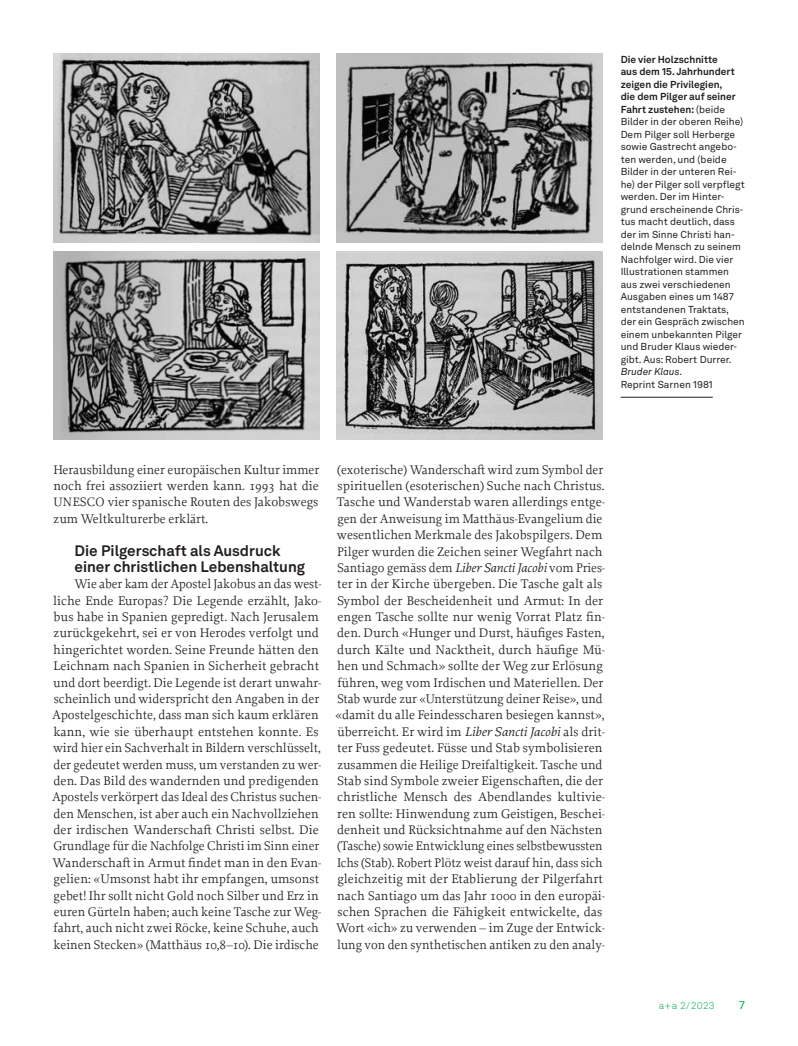
<style>
.page{position:relative;width:798px;height:1046px;background:#fff}
.page>*{position:absolute;margin:0;border:0;box-sizing:border-box;transform-origin:0 0}
.t1{font:700 15px/16.4px "Akkurat LL";color:#231f20}
.t2{font:13.12px/16.4px "Proforma";color:#231f20}
.t3{font:11.25px "Akkurat LL";color:#00a54f}
.t4{font:10px/12.5px "Akkurat LL";color:#231f20}
.t5{font:300 10px "Akkurat LL";color:#00a54f}
.s1{font-weight:700}
.s2{font-style:italic}
.s3{font-size:12.75px}
</style>
<div class="page">
<img style="left:53px;top:53px;width:266px;height:189px">
<img style="left:337px;top:53px;width:265px;height:189px">
<img style="left:53px;top:252px;width:266px;height:187px">
<img style="left:337px;top:252px;width:265px;height:187px">
<hr style="left:620px;top:397px;width:92px;height:1px;background:#231f20">
<p class="t4" style="left:620px;top:52px;width:126px"><span class="s1">Die vier Holzschnitte<br>aus dem 15. Jahrhundert zeigen die Privilegien,<br>die dem Pilger auf seiner<br>Fahrt zustehen:</span> (beide<br>Bilder in der oberen Reihe)<br>Dem Pilger soll Herberge sowie Gastrecht angebo&shy;ten werden, und (beide<br>Bilder in der unteren Rei&shy;he) der Pilger soll verpflegt werden. Der im Hinter&shy;grund erscheinende Chris&shy;tus macht deutlich, dass der im Sinne Christi han&shy;delnde Mensch zu seinem<br>Nachfolger wird. Die vier<br>Illustrationen stammen aus zwei verschiedenen<br>Ausgaben eines um 1487 entstandenen Traktats, der ein Gespräch zwischen einem unbekannten Pilger und Bruder Klaus wieder&shy;gibt. Aus: Robert Durrer.<br><span class="s2">Bruder Klaus</span>.<br>Reprint Sarnen 1981</p>
<p class="t2" style="left:53px;top:461px;width:267px;text-align:justify">Herausbildung einer europäischen Kultur immer noch frei assoziiert werden kann. 1993 hat die <span class="s3">UNESCO</span> vier spanische Routen des Jakobswegs zum Weltkulturerbe erklärt.</p>
<p class="t1" style="left:74px;top:541px;width:232px">Die Pilgerschaft als Ausdruck einer christlichen Lebenshaltung</p>
<p class="t2" style="left:52px;top:575px;width:271px;text-indent:22px">Wie aber kam der Apostel Jakobus an das west&shy;liche Ende Europas? Die Legende erzählt, Jako&shy;bus habe in Spanien gepredigt. Nach Jerusalem zurückgekehrt, sei er von Herodes verfolgt und hingerichtet worden. Seine Freunde hätten den Leichnam nach Spanien in Sicherheit gebracht und dort beerdigt. Die Legende ist derart unwahr&shy;scheinlich und widerspricht den Angaben in der Apostelgeschichte, dass man sich kaum erklären kann, wie sie überhaupt entstehen konnte. Es wird hier ein Sachverhalt in Bildern verschlüsselt, der gedeutet werden muss, um verstanden zu wer&shy;den. Das Bild des wandernden und predigenden Apostels verkörpert das Ideal des Christus suchen&shy;den Menschen, ist aber auch ein Nachvollziehen der irdischen Wanderschaft Christi selbst. Die Grundlage für die Nachfolge Christi im Sinn einer Wanderschaft in Armut findet man in den Evan&shy;gelien: «Umsonst habt ihr empfangen, umsonst gebet! Ihr sollt nicht Gold noch Silber und Erz in euren Gürteln haben; auch keine Tasche zur Weg&shy;fahrt, auch nicht zwei Röcke, keine Schuhe, auch keinen Stecken» (Matthäus 10,8–10). Die irdische</p>
<p class="t2" style="left:335px;top:461px;width:271px">(exoterische) Wanderschaft wird zum Symbol der spirituellen (esoterischen) Suche nach Christus.<br>Tasche und Wanderstab waren allerdings entge&shy;gen der Anweisung im Matthäus-Evangelium die wesentlichen Merkmale des Jakobspilgers. Dem Pilger wurden die Zeichen seiner Wegfahrt nach Santiago gemäss dem <span class="s2">Liber Sancti Jacobi</span> vom Pries&shy;ter in der Kirche übergeben. Die Tasche galt als Symbol der Bescheidenheit und Armut: In der engen Tasche sollte nur wenig Vorrat Platz fin&shy;den. Durch «Hunger und Durst, häufiges Fasten, durch Kälte und Nacktheit, durch häufige Mü&shy;hen und Schmach» sollte der Weg zur Erlösung führen, weg vom Irdischen und Materiellen. Der Stab wurde zur «Unterstützung deiner Reise», und «damit du alle Feindesscharen besiegen kannst», überreicht. Er wird im <span class="s2">Liber Sancti Jacobi</span> als drit&shy;ter Fuss gedeutet. Füsse und Stab symbolisieren zusammen die Heilige Dreifaltigkeit. Tasche und Stab sind Symbole zweier Eigenschaften, die der christliche Mensch des Abendlandes kultivie&shy;ren sollte: Hinwendung zum Geistigen, Beschei&shy;denheit und Rücksichtnahme auf den Nächsten (Tasche) sowie Entwicklung eines selbstbewussten Ichs (Stab). Robert Plötz weist darauf hin, dass sich gleichzeitig mit der Etablierung der Pilgerfahrt nach Santiago um das Jahr 1000 in den europäi&shy;schen Sprachen die Fähigkeit entwickelte, das Wort «ich» zu verwenden – im Zuge der Entwick&shy;lung von den synthetischen antiken zu den analy-</p>
<p class="t5" style="left:658px;top:998px;width:57px">a+a 2/2023</p>
<p class="t3" style="left:738px;top:996px;width:7px">7</p>
</div>
